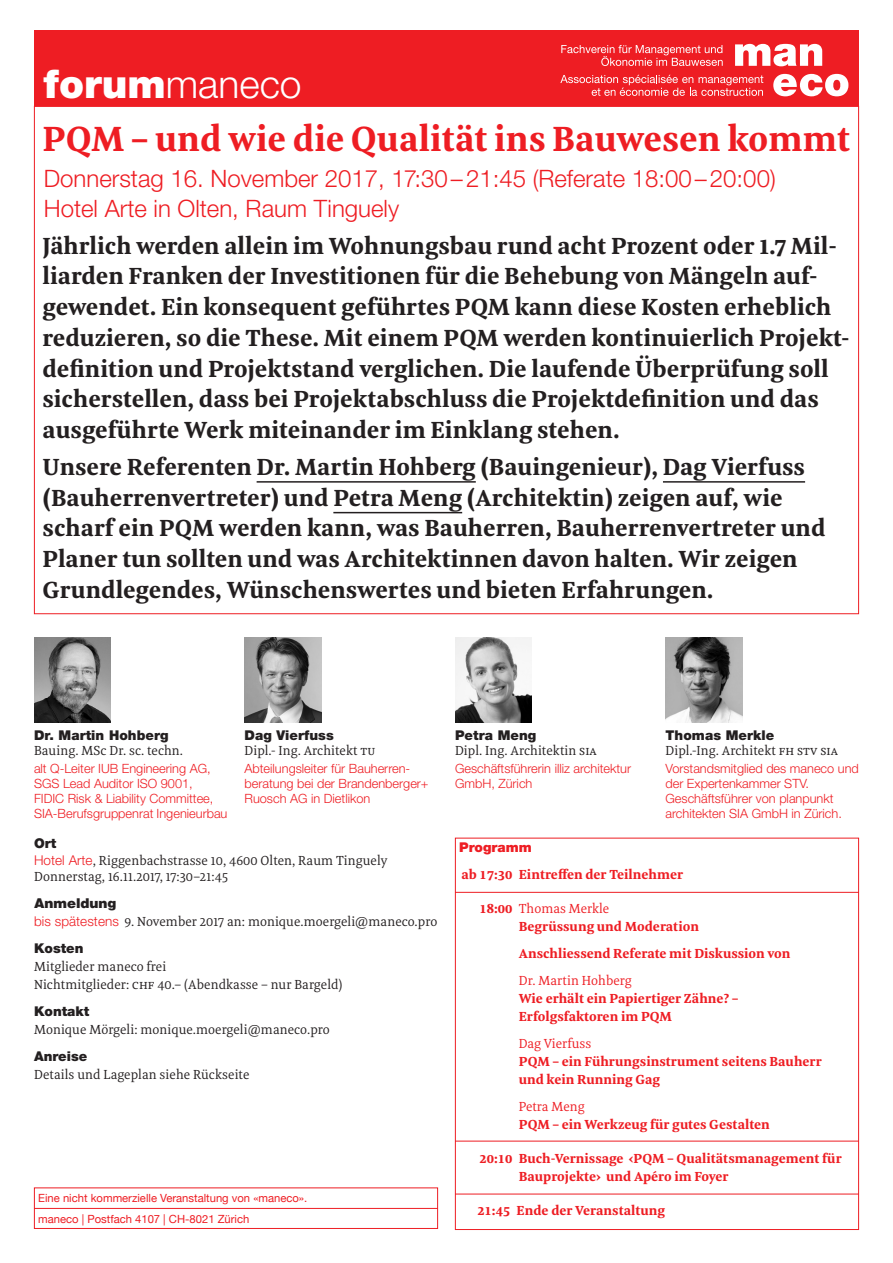
<style>
.page{position:relative;width:893px;height:1263px;background:#fff}
.page>*{position:absolute;margin:0;border:0;box-sizing:border-box;transform-origin:0 0}
.t1{font:300 39px "Helvetica Neue";color:#fff}
.t2{font:700 36px "Meret Pro";color:#ee1d23}
.t3{font:700 24px/30.8px "Meret Pro";color:#231f20}
.t4{font:300 24px/30px "Helvetica Neue";color:#ee1d23}
.t5{font:13.5px/16.5px "Meret Pro";letter-spacing:.005em;color:#231f20}
.t6{font:700 13.5px/18px "Meret Pro";color:#ee1d23}
.t7{font:900 13.5px "Helvetica Neue";letter-spacing:.005em;color:#231f20}
.t8{font:13.5px "Meret Pro";color:#ee1d23}
.t9{font:900 13.5px "Helvetica";color:#231f20}
.t10{font:900 13.5px "Helvetica Neue";color:#ee1d23}
.t11{font:300 12.75px/15px "Helvetica Neue";color:#ee1d23}
.t12{font:11.25px "Helvetica Neue";color:#ee1d23}
.s1{font-weight:900;font-size:39.75px}
.s2{font-family:"Helvetica Neue";font-weight:300;color:#ee1d23}
.s3{font-weight:400}
</style>
<div class="page">
<div style="left:34px;top:30px;width:825px;height:76px;background:#ee1d23"></div>
<svg style="left:561px;top:45px;width:162px;height:21px"></svg>
<svg style="left:560px;top:75px;width:203px;height:21px"></svg>
<svg style="left:735px;top:44px;width:87px;height:22px"></svg>
<svg style="left:773px;top:74px;width:75px;height:22px"></svg>
<hr style="left:257px;top:481px;width:219px;height:2px;background:#231f20">
<hr style="left:663px;top:481px;width:142px;height:2px;background:#231f20">
<hr style="left:333px;top:512px;width:129px;height:1px;background:#231f20">
<hr style="left:34px;top:105px;width:825px;height:2px;background:#ee1d23">
<hr style="left:455px;top:892px;width:404px;height:1px;background:#ee1d23">
<hr style="left:455px;top:1141px;width:404px;height:1px;background:#ee1d23">
<hr style="left:455px;top:1194px;width:404px;height:1px;background:#ee1d23">
<img style="left:34px;top:638px;width:77px;height:85px">
<img style="left:455px;top:638px;width:76px;height:85px">
<img style="left:244px;top:638px;width:77px;height:85px">
<img style="left:665px;top:638px;width:77px;height:85px">
<div style="left:34px;top:1187px;width:404px;height:42px;border:1px solid #ee1d23"></div>
<hr style="left:34px;top:1208px;width:404px;height:1px;background:#ee1d23">
<h1 class="t1" style="left:44px;top:60px;width:260px"><span class="s1">forum</span>maneco</h1>
<h2 class="t2" style="left:43px;top:113px;width:809px">PQM – und wie die Qualität ins Bauwesen kommt</h2>
<p class="t4" style="left:44px;top:163px;width:733px">Donnerstag 16. November 2017, 17:30–21:45 (Referate 18:00–20:00)<br>Hotel Arte in Olten, Raum Tinguely</p>
<p class="t3" style="left:43px;top:230px;width:809px">Jährlich werden allein im Wohnungsbau rund acht Prozent oder 1.7 Mil&shy;liarden Franken der Investitionen für die Behebung von Mängeln auf&shy;gewendet. Ein konsequent geführtes PQM kann diese Kosten erheblich reduzieren, so die These. Mit einem PQM werden kontinuierlich Projekt&shy;definition und Projektstand verglichen. Die laufende Überprüfung soll sicherstellen, dass bei Projektabschluss die Projektdefinition und das ausgeführte Werk miteinander im Einklang stehen.</p>
<p class="t3" style="left:43px;top:451px;width:784px">Unsere Referenten Dr. Martin Hohberg (Bauingenieur), Dag Vierfuss (Bauherrenvertreter) und Petra Meng (Architektin) zeigen auf, wie scharf ein PQM werden kann, was Bauherren, Bauherrenvertreter und Planer tun sollten und was Architektinnen davon halten. Wir zeigen Grundlegendes, Wünschenswertes und bieten Erfahrungen.</p>
<p class="t7" style="left:34px;top:727px;width:136px">Dr. Martin Hohberg</p>
<p class="t5" style="left:34px;top:742px;width:151px">Bauing. MSc Dr. sc. techn.</p>
<p class="t11" style="left:34px;top:760px;width:195px">alt Q-Leiter IUB Engineering AG,<br>SGS Lead Auditor ISO 9001,<br>FIDIC Risk &amp; Liability Committee,<br>SIA-Berufsgruppenrat Ingenieurbau</p>
<p class="t7" style="left:244px;top:727px;width:91px">Dag Vierfuss</p>
<p class="t5" style="left:244px;top:742px;width:132px">Dipl.- Ing. Architekt tu</p>
<p class="t11" style="left:244px;top:760px;width:186px">Abteilungsleiter für Bauherren&shy;beratung bei der Brandenberger+<br>Ruosch AG in Dietlikon</p>
<p class="t7" style="left:34px;top:835px;width:24px">Ort</p>
<p class="t5" style="left:34px;top:852px;width:355px"><span class="s2">Hotel Arte</span>, Riggenbachstrasse 10, 4600 Olten, Raum Tinguely<br>Donnerstag, 16.11.2017, 17:30–21:45</p>
<p class="t9" style="left:34px;top:894px;width:84px">Anmeldung</p>
<p class="t5" style="left:34px;top:913px;width:405px"><span class="s2">bis spätestens</span> 9. November 2017 an: monique.moergeli@maneco.pro</p>
<p class="t7" style="left:34px;top:940px;width:51px">Kosten</p>
<p class="t5" style="left:34px;top:957px;width:310px;line-height:18px">Mitglieder maneco frei<br>Nichtmitglieder: chf 40.– (Abendkasse – nur Bargeld)</p>
<p class="t7" style="left:34px;top:1003px;width:57px">Kontakt</p>
<p class="t5" style="left:34px;top:1021px;width:297px">Monique Mörgeli: monique.moergeli@maneco.pro</p>
<p class="t7" style="left:34px;top:1048px;width:55px">Anreise</p>
<p class="t5" style="left:34px;top:1066px;width:217px">Details und Lageplan siehe Rückseite</p>
<p class="t12" style="left:38px;top:1190px;width:271px">Eine nicht kommerzielle Veranstaltung von «maneco».</p>
<p class="t12" style="left:38px;top:1210px;width:213px">maneco | Postfach 4107 | CH-8021 Zürich</p>
<p class="t7" style="left:455px;top:727px;width:83px">Petra Meng</p>
<p class="t5" style="left:455px;top:742px;width:143px">Dipl. Ing. Architektin sia</p>
<p class="t11" style="left:455px;top:760px;width:178px">Geschäftsführerin illiz architektur<br>GmbH, Zürich</p>
<p class="t7" style="left:665px;top:727px;width:110px">Thomas Merkle</p>
<p class="t5" style="left:665px;top:742px;width:174px">Dipl.-Ing. Architekt fh stv sia</p>
<p class="t11" style="left:665px;top:760px;width:195px">Vorstandsmitglied des maneco und der Expertenkammer STV.<br>Geschäftsführer von planpunkt architekten SIA GmbH in Zürich.</p>
<p class="t10" style="left:459px;top:839px;width:74px">Programm</p>
<p class="t6" style="left:461px;top:866px;width:224px">ab 17:30 Eintreffen der Teilnehmer</p>
<p class="t6" style="left:519px;top:899px;width:182px;text-indent:-39px">18:00 <span class="s3">Thomas Merkle<br></span>Begrüssung und Moderation</p>
<p class="t6" style="left:519px;top:944px;width:273px">Anschliessend Referate mit Diskussion von</p>
<p class="t8" style="left:519px;top:971px;width:114px">Dr. Martin Hohberg</p>
<p class="t6" style="left:519px;top:989px;width:221px">Wie erhält ein Papiertiger Zähne? –<br>Erfolgsfaktoren im PQM</p>
<p class="t8" style="left:519px;top:1034px;width:74px">Dag Vierfuss</p>
<p class="t6" style="left:519px;top:1052px;width:305px">PQM – ein Führungsinstrument seitens Bauherr und kein Running Gag</p>
<p class="t8" style="left:519px;top:1097px;width:67px">Petra Meng</p>
<p class="t6" style="left:519px;top:1115px;width:253px">PQM – ein Werkzeug für gutes Gestalten</p>
<p class="t6" style="left:519px;top:1149px;width:324px;text-indent:-39px">20:10 Buch-Vernissage ‹PQM – Qualitätsmanagement für<br>Bauprojekte› und Apéro im Foyer</p>
<p class="t6" style="left:477px;top:1201px;width:189px">21:45 Ende der Veranstaltung</p>
</div>
